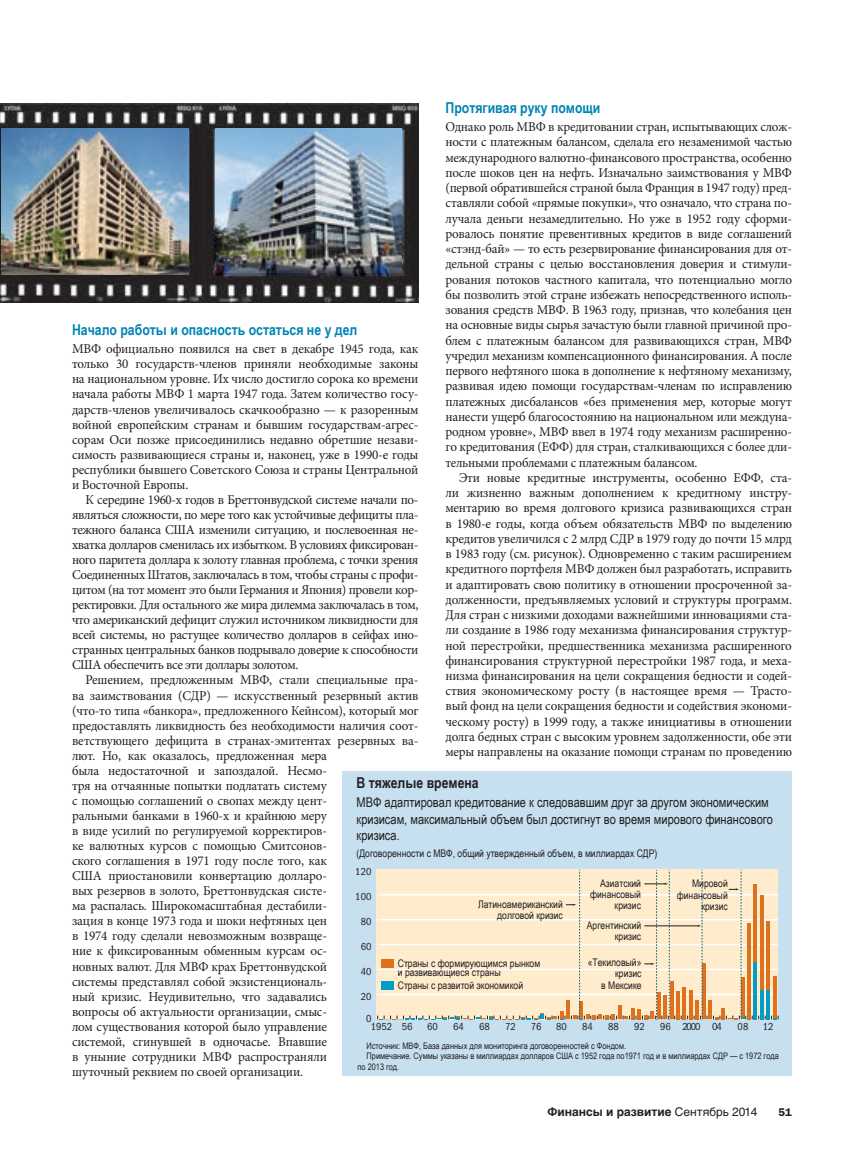
<style>
.page{position:relative;width:864px;height:1161px;background:#fff}
.page>*{position:absolute;margin:0;border:0;box-sizing:border-box;transform-origin:0 0}
.t1{font:700 15px "Arial Narrow";color:#0084b4}
.t2{font:700 15px "Arial Narrow";color:#231f20}
.t3{font:13.5px/15px "Minion Pro";letter-spacing:-.015em;color:#231f20;text-align:justify}
.t4{font:13.5px/16.5px "Arial Narrow";color:#231f20}
.t5{font:700 12px "Helvetica Cyr";color:#231f20}
.t6{font:600 11.25px "ITC Franklin Gothic Std";color:#231f20}
.t7{font:10.5px/11.2px "Arial Narrow";color:#231f20;text-align:right}
.t8{font:condensed 10.5px "ITC Franklin Gothic Std";color:#231f20}
.t9{font:9px "Arial Narrow";color:#231f20}
.s1{font-family:"Helvetica Cyr Upright";font-weight:400}
</style>
<div class="page">
<div style="left:342px;top:772px;width:450px;height:304px;background:#c7e0f0"></div>
<div style="left:376px;top:869px;width:402px;height:151px;background:#feeccd"></div>
<hr style="left:378px;top:994px;width:400px;height:1px;background:#fff">
<hr style="left:378px;top:969px;width:400px;height:1px;background:#fff">
<hr style="left:378px;top:944px;width:400px;height:1px;background:#fff">
<hr style="left:378px;top:919px;width:400px;height:1px;background:#fff">
<hr style="left:378px;top:894px;width:400px;height:2px;background:#fff">
<hr style="left:618px;top:1006px;width:4px;height:13px;background:#e0711c">
<svg style="left:623px;top:1016px;width:7px;height:3px"></svg>
<hr style="left:631px;top:1008px;width:4px;height:11px;background:#e0711c">
<hr style="left:676px;top:991px;width:4px;height:28px;background:#e0711c">
<hr style="left:683px;top:987px;width:3px;height:32px;background:#e0711c">
<hr style="left:689px;top:990px;width:4px;height:29px;background:#e0711c">
<hr style="left:760px;top:895px;width:4px;height:95px;background:#e0711c">
<hr style="left:767px;top:922px;width:3px;height:68px;background:#e0711c">
<hr style="left:773px;top:976px;width:4px;height:42px;background:#e0711c">
<hr style="left:760px;top:990px;width:4px;height:29px;background:#009ec6">
<hr style="left:767px;top:990px;width:3px;height:29px;background:#009ec6">
<svg style="left:765px;top:1016px;width:14px;height:3px"></svg>
<svg style="left:384px;top:870px;width:233px;height:150px"></svg>
<svg style="left:636px;top:870px;width:39px;height:150px"></svg>
<hr style="left:644px;top:925px;width:55px;height:1px;background:#231f20">
<svg style="left:694px;top:870px;width:65px;height:150px"></svg>
<div style="left:381px;top:959px;width:13px;height:8px;background:#e0711c"></div>
<div style="left:381px;top:982px;width:13px;height:8px;background:#009ec6"></div>
<img style="left:0;top:103px;width:418px;height:199px">
<img style="left:2px;top:128px;width:186px;height:147px">
<img style="left:215px;top:128px;width:187px;height:144px">
<p class="t1" style="left:446px;top:96px;width:157px">Протягивая руку помощи</p>
<p class="t3" style="left:446px;top:119px;width:348px">Однако роль МВФ в кредитовании стран, испытывающих слож&shy;ности с платежным балансом, сделала его незаменимой частью международного валютно-финансового пространства, особенно после шоков цен на нефть. Изначально заимствования у МВФ (первой обратившейся страной была Франция в 1947 году) пред&shy;ставляли собой «прямые покупки», что означало, что страна по&shy;лучала деньги незамедлительно. Но уже в 1952 году сформи&shy;ровалось понятие превентивных кредитов в виде соглашений «стэнд-бай» — то есть резервирование финансирования для от&shy;дельной страны с целью восстановления доверия и стимули&shy;рования потоков частного капитала, что потенциально могло бы позволить этой стране избежать непосредственного исполь&shy;зования средств МВФ. В 1963 году, признав, что колебания цен на основные виды сырья зачастую были главной причиной про&shy;блем с платежным балансом для развивающихся стран, МВФ учредил механизм компенсационного финансирования. А после первого нефтяного шока в дополнение к нефтяному механизму, развивая идею помощи государствам-членам по исправлению платежных дисбалансов «без применения мер, которые могут нанести ущерб благосостоянию на национальном или междуна&shy;родном уровне», МВФ ввел в 1974 году механизм расширенно&shy;го кредитования (ЕФФ) для стран, сталкивающихся с более дли&shy;тельными проблемами с платежным балансом.</p>
<p class="t3" style="left:446px;top:470px;width:348px;text-indent:14px">Эти новые кредитные инструменты, особенно ЕФФ, ста&shy;ли жизненно важным дополнением к кредитному инстру&shy;ментарию во время долгового кризиса развивающихся стран в 1980-е годы, когда объем обязательств МВФ по выделению кредитов увеличился с 2 млрд СДР в 1979 году до почти 15 млрд в 1983 году (см. рисунок). Одновременно с таким расширением кредитного портфеля МВФ должен был разработать, исправить и адаптировать свою политику в отношении просроченной за&shy;долженности, предъявляемых условий и структуры программ.<br>Для стран с низкими доходами важнейшими инновациями ста&shy;ли создание в 1986 году механизма финансирования структур&shy;ной перестройки, предшественника механизма расширенного финансирования структурной перестройки 1987 года, и меха&shy;низма финансирования на цели сокращения бедности и содей&shy;ствия экономическому росту (в настоящее время — Трасто&shy;вый фонд на цели сокращения бедности и содействия экономи&shy;ческому росту) в 1999 году, а также инициативы в отношении долга бедных стран с высоким уровнем задолженности, обе эти меры направлены на оказание помощи странам по проведению</p>
<p class="t2" style="left:357px;top:771px;width:124px">В тяжелые времена</p>
<p class="t4" style="left:357px;top:794px;width:418px">МВФ адаптировал кредитование к следовавшим друг за другом экономическим кризисам, максимальный объем был достигнут во время мирового финансового кризиса.</p>
<p class="t7" style="left:357px;top:848px;width:302px">(Договоренности с МВФ, общий утвержденный объем, в миллиардах СДР)</p>
<p class="t1" style="left:72px;top:319px;width:287px">Начало работы и опасность остаться не у дел</p>
<p class="t3" style="left:72px;top:342px;width:348px">МВФ официально появился на свет в декабре 1945 года, как только 30 государств-членов приняли необходимые законы на национальном уровне. Их число достигло сорока ко времени начала работы МВФ 1 марта 1947 года. Затем количество госу&shy;дарств-членов увеличивалось скачкообразно — к разоренным войной европейским странам и бывшим государствам-агрес&shy;сорам Оси позже присоединились недавно обретшие незави&shy;симость развивающиеся страны и, наконец, уже в 1990-е годы республики бывшего Советского Союза и страны Центральной и Восточной Европы.</p>
<p class="t3" style="left:72px;top:492px;width:348px;text-indent:14px">К середине 1960-х годов в Бреттонвудской системе начали по&shy;являться сложности, по мере того как устойчивые дефициты пла&shy;тежного баланса США изменили ситуацию, и послевоенная не&shy;хватка долларов сменилась их избытком. В условиях фиксирован&shy;ного паритета доллара к золоту главная проблема, с точки зрения Соединенных Штатов, заключалась в том, чтобы страны с профи&shy;цитом (на тот момент это были Германия и Япония) провели кор&shy;ректировки. Для остального же мира дилемма заключалась в том, что американский дефицит служил источником ликвидности для всей системы, но растущее количество долларов в сейфах ино&shy;странных центральных банков подрывало доверие к способности США обеспечить все эти доллары золотом.</p>
<p class="t3" style="left:72px;top:673px;width:348px;text-align:left;text-indent:14px">Решением, предложенным МВФ, стали специальные пра&shy;ва заимствования (СДР) — искусственный резервный актив (что-то типа «банкора», предложенного Кейнсом), который мог предоставлять ликвидность без необходимости наличия соот&shy;ветствующего дефицита в странах-эмитентах резервных ва&shy;лют. Но, как оказалось, предложенная мера<br>была недостаточной и запоздалой. Несмо-<br>тря на отчаянные попытки подлатать систему<br>с помощью соглашений о свопах между цент-<br>ральными банками в 1960-х и крайнюю меру<br>в виде усилий по регулируемой корректиров-<br>ке валютных курсов с помощью Смитсонов-<br>ского соглашения в 1971 году после того, как<br>США приостановили конвертацию долларо-<br>вых резервов в золото, Бреттонвудская систе-<br>ма распалась. Широкомасштабная дестабили-<br>зация в конце 1973 года и шоки нефтяных цен<br>в 1974 году сделали невозможным возвраще-<br>ние к фиксированным обменным курсам ос-<br>новных валют. Для МВФ крах Бреттонвудской<br>системы представлял собой экзистенциональ-<br>ный кризис. Неудивительно, что задавались<br>вопросы об актуальности организации, смыс-<br>лом существования которой было управление<br>системой, сгинувшей в одночасье. Впавшие<br>в уныние сотрудники МВФ распространяли<br>шуточный реквием по своей организации.</p>
<p class="t8" style="left:355px;top:866px;width:18px">120</p>
<p class="t7" style="left:590px;top:877px;width:53px">Азиатский финансовый кризис</p>
<p class="t7" style="left:587px;top:919px;width:56px">Аргентинский кризис</p>
<p class="t7" style="left:677px;top:878px;width:53px">Мировой финансовый</p>
<p class="t8" style="left:355px;top:891px;width:18px">100</p>
<p class="t7" style="left:478px;top:898px;width:86px">Латиноамериканский</p>
<p class="t7" style="left:701px;top:900px;width:28px">кризис</p>
<p class="t7" style="left:497px;top:909px;width:67px">долговой кризис</p>
<p class="t7" style="left:588px;top:956px;width:55px">«Текиловый» кризис<br>в Мексике</p>
<p class="t8" style="left:361px;top:916px;width:12px">80</p>
<p class="t8" style="left:361px;top:940px;width:12px">60</p>
<p class="t7" style="left:398px;top:958px;width:144px;line-height:9px;text-align:left">Страны с формирующимся рынком и развивающиеся страны</p>
<p class="t7" style="left:398px;top:980px;width:127px">Страны с развитой экономикой</p>
<p class="t8" style="left:361px;top:965px;width:12px">40</p>
<p class="t8" style="left:361px;top:990px;width:12px">20</p>
<p class="t8" style="left:366px;top:1012px;width:7px">0</p>
<p class="t8" style="left:371px;top:1021px;width:43px">1952 56</p>
<p class="t8" style="left:427px;top:1021px;width:12px">60</p>
<p class="t8" style="left:453px;top:1021px;width:12px">64</p>
<p class="t8" style="left:479px;top:1021px;width:12px">68</p>
<p class="t8" style="left:505px;top:1021px;width:12px">72</p>
<p class="t8" style="left:531px;top:1021px;width:12px">76</p>
<p class="t8" style="left:556px;top:1021px;width:12px">80</p>
<p class="t8" style="left:582px;top:1021px;width:12px">84</p>
<p class="t8" style="left:608px;top:1021px;width:12px">88</p>
<p class="t8" style="left:634px;top:1021px;width:12px">92</p>
<p class="t8" style="left:660px;top:1021px;width:63px">96 2000 04</p>
<p class="t8" style="left:738px;top:1021px;width:12px">08</p>
<p class="t8" style="left:763px;top:1021px;width:12px">12</p>
<p class="t9" style="left:367px;top:1039px;width:261px">Источник: МВФ, База данных для мониторинга договоренностей с Фондом.</p>
<p class="t9" style="left:367px;top:1050px;width:414px">Примечание. Суммы указаны в миллиардах долларов США с 1952 года по1971 год и в миллиардах СДР — с 1972 года</p>
<p class="t9" style="left:358px;top:1060px;width:43px">по 2013 год.</p>
<p class="t5" style="left:547px;top:1105px;width:212px">Финансы и развитие <span class="s1">Сентябрь 2014</span></p>
<p class="t6" style="left:779px;top:1106px;width:15px">51</p>
</div>
